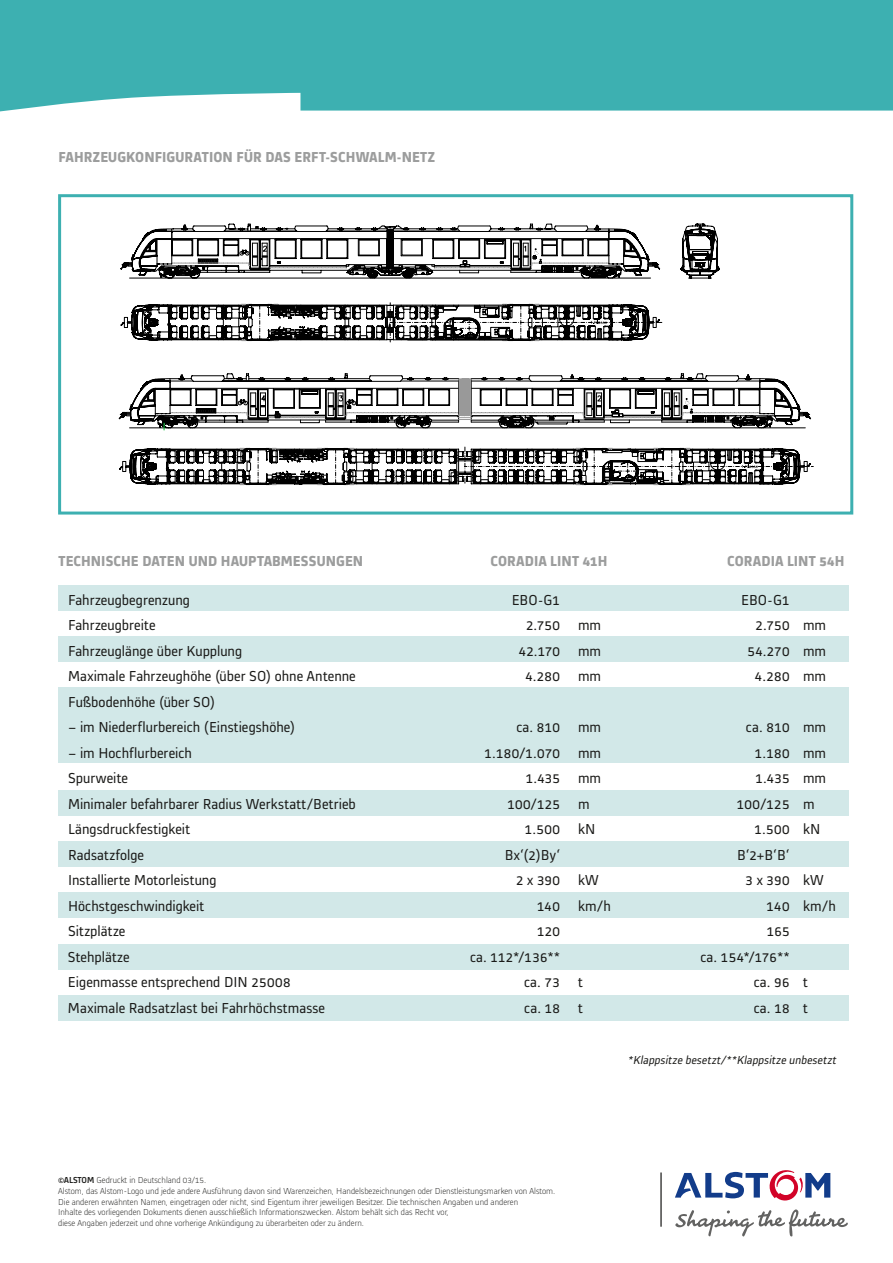
<style>
.page{position:relative;width:893px;height:1263px;background:#fff}
.page>*{position:absolute;margin:0;border:0;box-sizing:border-box;transform-origin:0 0}
.t1{font:15px "Alstom";letter-spacing:.005em;color:#1a1a18}
.t2{font:700 15px "Alstom";letter-spacing:.01em;color:#9c9d9d}
.t3{font:italic 12px "Alstom";color:#1a1a18}
.t4{font:300 9px/10.8px "Alstom";color:#1a1a18}
.s1{font-weight:500}
</style>
<div class="page">
<div style="left:0;top:0;width:893px;height:112px;background:#3db0b1"></div>
<div style="left:58px;top:790px;width:791px;height:25px;background:#d2e8e8"></div>
<div style="left:58px;top:841px;width:791px;height:26px;background:#d2e8e8"></div>
<div style="left:58px;top:893px;width:791px;height:25px;background:#d2e8e8"></div>
<div style="left:58px;top:944px;width:791px;height:25px;background:#d2e8e8"></div>
<div style="left:58px;top:995px;width:791px;height:26px;background:#d2e8e8"></div>
<div style="left:58px;top:585px;width:791px;height:26px;background:#d2e8e8"></div>
<div style="left:58px;top:636px;width:791px;height:26px;background:#d2e8e8"></div>
<div style="left:58px;top:688px;width:791px;height:75px;background:#d2e8e8"></div>
<svg style="left:675px;top:1170px;width:155px;height:30px"></svg>
<hr style="left:660px;top:1172px;width:2px;height:55px;background:#636362">
<svg style="left:675px;top:1209px;width:173px;height:27px"></svg>
<div style="left:58px;top:194px;width:795px;height:320px;background:#fff;border:3px solid #3db0b1"></div>
<svg style="left:118px;top:223px;width:696px;height:263px"></svg>
<p class="t2" style="left:58px;top:147px;width:135px">FAHRZEUGKONFIGURATIO</p>
<p class="t2" style="left:222px;top:147px;width:214px">N FÜR DAS ERFT-SCHWALM-NETZ</p>
<p class="t2" style="left:58px;top:551px;width:306px">TECHNISCHE DATEN UND HAUPTABMESSUNGEN</p>
<p class="t2" style="left:490px;top:551px;width:118px">CORADIA LINT 41H</p>
<p class="t2" style="left:727px;top:551px;width:119px">CORADIA LINT 54H</p>
<p class="t1" style="left:68px;top:589px;width:124px">Fahrzeugbegrenzung</p>
<p class="t1" style="left:512px;top:589px;width:50px">EBO-G1</p>
<p class="t1" style="left:741px;top:589px;width:50px">EBO-G1</p>
<p class="t1" style="left:68px;top:615px;width:89px">Fahrzeugbreite</p>
<p class="t1" style="left:526px;top:615px;width:77px">2.750 mm</p>
<p class="t1" style="left:755px;top:615px;width:72px">2.750 mm</p>
<p class="t1" style="left:68px;top:640px;width:176px">Fahrzeuglänge über Kupplung</p>
<p class="t1" style="left:519px;top:640px;width:84px">42.170 mm</p>
<p class="t1" style="left:747px;top:640px;width:80px">54.270 mm</p>
<p class="t1" style="left:68px;top:666px;width:289px">Maximale Fahrzeughöhe (über SO) ohne Antenne</p>
<p class="t1" style="left:525px;top:666px;width:77px">4.280 mm</p>
<p class="t1" style="left:755px;top:666px;width:73px">4.280 mm</p>
<p class="t1" style="left:68px;top:691px;width:149px">Fußbodenhöhe (über SO)</p>
<p class="t1" style="left:68px;top:717px;width:229px">– im Niederflurbereich (Einstiegshöhe)</p>
<p class="t1" style="left:516px;top:717px;width:86px">ca. 810 mm</p>
<p class="t1" style="left:746px;top:717px;width:82px">ca. 810 mm</p>
<p class="t1" style="left:68px;top:742px;width:126px">– im Hochflurbereich</p>
<p class="t1" style="left:484px;top:742px;width:118px">1.180/1.070 mm</p>
<p class="t1" style="left:755px;top:742px;width:73px">1.180 mm</p>
<p class="t1" style="left:68px;top:768px;width:62px">Spurweite</p>
<p class="t1" style="left:526px;top:768px;width:77px">1.435 mm</p>
<p class="t1" style="left:755px;top:768px;width:72px">1.435 mm</p>
<p class="t1" style="left:68px;top:793px;width:289px">Minimaler befahrbarer Radius Werkstatt/Betrieb</p>
<p class="t1" style="left:507px;top:793px;width:84px">100/125 m</p>
<p class="t1" style="left:737px;top:793px;width:79px">100/125 m</p>
<p class="t1" style="left:68px;top:819px;width:123px">Längsdruckfestigkeit</p>
<p class="t1" style="left:525px;top:819px;width:72px">1.500 kN</p>
<p class="t1" style="left:754px;top:819px;width:68px">1.500 kN</p>
<p class="t1" style="left:68px;top:844px;width:78px">Radsatzfolge</p>
<p class="t1" style="left:505px;top:844px;width:57px">Bx‘(2)By‘</p>
<p class="t1" style="left:737px;top:844px;width:54px">B‘2+B‘B‘</p>
<p class="t1" style="left:68px;top:870px;width:150px">Installierte Motorleistung</p>
<p class="t1" style="left:516px;top:870px;width:84px">2 x 390 kW</p>
<p class="t1" style="left:746px;top:870px;width:80px">3 x 390 kW</p>
<p class="t1" style="left:68px;top:895px;width:138px">Höchstgeschwindigkeit</p>
<p class="t1" style="left:537px;top:895px;width:75px">140 km/h</p>
<p class="t1" style="left:766px;top:895px;width:71px">140 km/h</p>
<p class="t1" style="left:68px;top:921px;width:59px">Sitzplätze</p>
<p class="t1" style="left:537px;top:921px;width:24px">120</p>
<p class="t1" style="left:767px;top:921px;width:24px">165</p>
<p class="t1" style="left:68px;top:946px;width:63px">Stehplätze</p>
<p class="t1" style="left:470px;top:946px;width:92px">ca. 112*/136**</p>
<p class="t1" style="left:700px;top:946px;width:91px">ca. 154*/176**</p>
<p class="t1" style="left:68px;top:972px;width:224px">Eigenmasse entsprechend DIN 25008</p>
<p class="t1" style="left:524px;top:972px;width:60px">ca. 73 t</p>
<p class="t1" style="left:754px;top:972px;width:55px">ca. 96 t</p>
<p class="t1" style="left:68px;top:997px;width:259px">Maximale Radsatzlast bei Fahrhöchstmasse</p>
<p class="t1" style="left:524px;top:997px;width:60px">ca. 18 t</p>
<p class="t1" style="left:754px;top:997px;width:55px">ca. 18 t</p>
<p class="t4" style="left:58px;top:1174px;width:499px"><span class="s1">©ALSTOM</span> Gedruckt in Deutschland 03/15.<br>Alstom, das Alstom-Logo und jede andere Ausführung davon sind Warenzeichen, Handelsbezeichnungen oder Dienstleistungsmarken von Alstom.<br>Die anderen erwähnten Namen, eingetragen oder nicht, sind Eigentum ihrer jeweiligen Besitzer. Die technischen Angaben und anderen<br>Inhalte des vorliegenden Dokuments dienen ausschließlich Informationszwecken. Alstom behält sich das Recht vor,<br>diese Angaben jederzeit und ohne vorherige Ankündigung zu überarbeiten oder zu ändern.</p>
<p class="t3" style="left:628px;top:1051px;width:212px">*Klappsitze besetzt/**Klappsitze unbesetzt</p>
</div>
